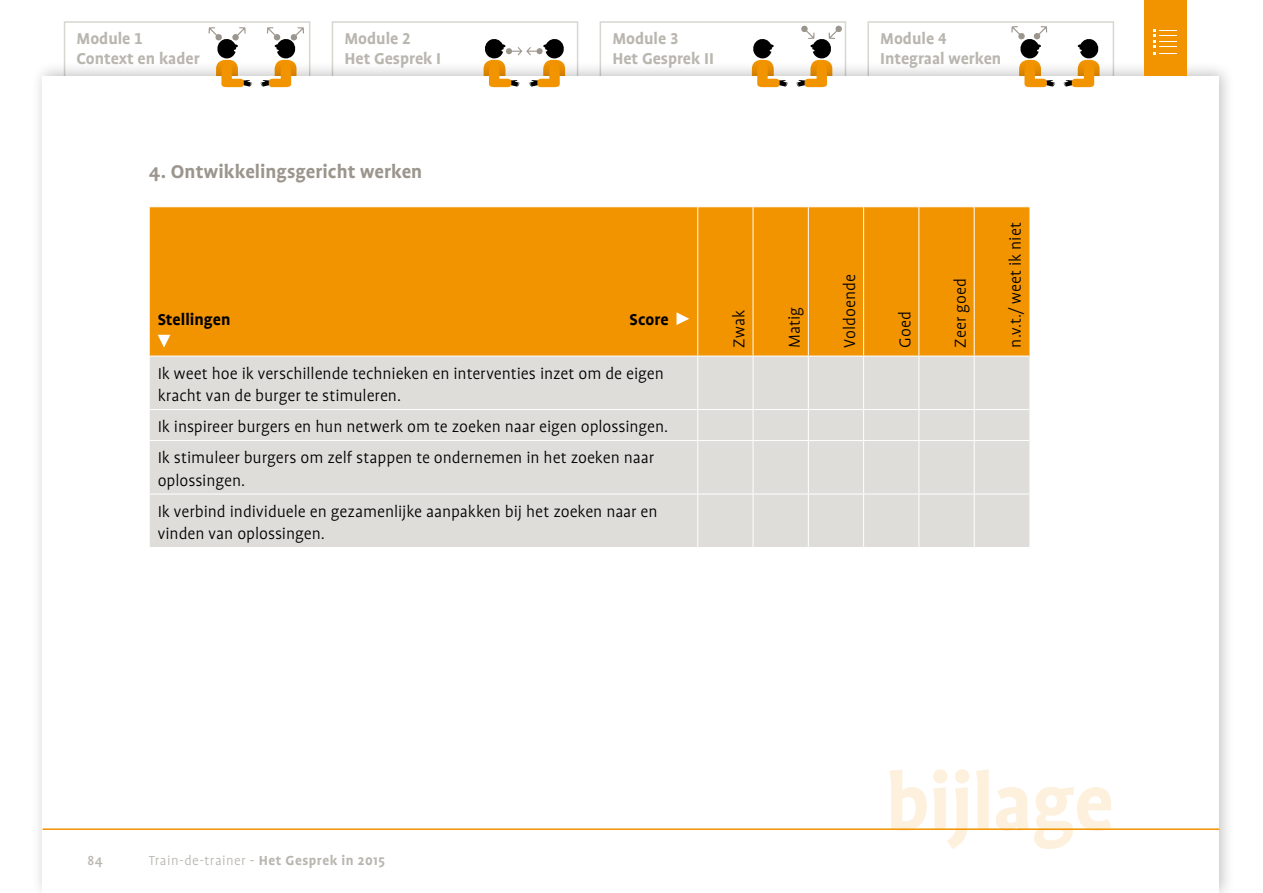
<style>
.page{position:relative;width:1263px;height:893px;background:#fff}
.page>*{position:absolute;margin:0;border:0;box-sizing:border-box;transform-origin:0 0}
.t1{font:700 88.5px "Profile";letter-spacing:-.015em;color:#fdf0dd}
.tussenkopje{font:700 21px "Profile";letter-spacing:.005em;color:#9b958d}
.tabel_brood{font:300 18px/22.5px "Profile";letter-spacing:-.005em;color:#000}
.t2{font:700 18px/19.5px "Profile";color:#b9b6af}
.tabel_brood-2{font:700 18px "Profile";color:#000}
.t3{font:300 15px "Profile";letter-spacing:.03em;color:#b9b6af}
.t4{font:500 15px "Profile";color:#b9b6af}
.s1{font-family:"Profile NO"}
.s2{font-weight:400}
.s3{font-weight:700}
</style>
<div class="page">
<div style="left:332px;top:21px;width:246px;height:66px;border:2px solid #d7d6d1"></div>
<div style="left:64px;top:21px;width:246px;height:66px;border:2px solid #d7d6d1"></div>
<div style="left:600px;top:21px;width:246px;height:66px;border:2px solid #d7d6d1"></div>
<div style="left:867px;top:21px;width:247px;height:66px;border:2px solid #d7d6d1"></div>
<div style="left:31px;top:60px;width:1204px;height:833px;background:#000;opacity:.25"></div>
<div style="left:43px;top:77px;width:1176px;height:816px;background:#fff"></div>
<div style="left:1144px;top:0;width:42px;height:75px;background:#f29300"></div>
<svg style="left:1154px;top:29px;width:22px;height:26px"></svg>
<svg style="left:1063px;top:39px;width:36px;height:49px"></svg>
<svg style="left:752px;top:39px;width:36px;height:49px"></svg>
<svg style="left:484px;top:39px;width:81px;height:49px"></svg>
<svg style="left:796px;top:25px;width:46px;height:63px"></svg>
<svg style="left:260px;top:27px;width:44px;height:61px"></svg>
<svg style="left:1011px;top:26px;width:44px;height:62px"></svg>
<svg style="left:209px;top:27px;width:43px;height:61px"></svg>
<hr style="left:43px;top:828px;width:1176px;height:2px;background:#f29300">
<div style="left:150px;top:207px;width:879px;height:149px;background:#f29300"></div>
<div style="left:150px;top:357px;width:879px;height:190px;background:#deddd9"></div>
<hr style="left:697px;top:207px;width:1px;height:149px;background:#fff">
<hr style="left:753px;top:207px;width:1px;height:149px;background:#fff">
<hr style="left:808px;top:207px;width:1px;height:149px;background:#fff">
<hr style="left:863px;top:207px;width:1px;height:149px;background:#fff">
<hr style="left:918px;top:207px;width:1px;height:149px;background:#fff">
<hr style="left:974px;top:207px;width:1px;height:149px;background:#fff">
<hr style="left:753px;top:356px;width:1px;height:53px;background:#fff">
<hr style="left:808px;top:356px;width:1px;height:53px;background:#fff">
<hr style="left:863px;top:356px;width:1px;height:53px;background:#fff">
<hr style="left:918px;top:356px;width:1px;height:53px;background:#fff">
<hr style="left:974px;top:356px;width:1px;height:53px;background:#fff">
<hr style="left:149px;top:409px;width:549px;height:1px;background:#fff">
<hr style="left:698px;top:409px;width:55px;height:1px;background:#fff">
<hr style="left:753px;top:409px;width:55px;height:1px;background:#fff">
<hr style="left:753px;top:410px;width:1px;height:30px;background:#fff">
<hr style="left:808px;top:409px;width:56px;height:1px;background:#fff">
<hr style="left:808px;top:410px;width:1px;height:30px;background:#fff">
<hr style="left:864px;top:409px;width:55px;height:1px;background:#fff">
<hr style="left:863px;top:410px;width:1px;height:30px;background:#fff">
<hr style="left:919px;top:409px;width:55px;height:1px;background:#fff">
<hr style="left:918px;top:410px;width:1px;height:30px;background:#fff">
<hr style="left:974px;top:409px;width:55px;height:1px;background:#fff">
<hr style="left:974px;top:410px;width:1px;height:30px;background:#fff">
<hr style="left:149px;top:440px;width:549px;height:1px;background:#fff">
<hr style="left:698px;top:440px;width:55px;height:1px;background:#fff">
<hr style="left:753px;top:440px;width:55px;height:1px;background:#fff">
<hr style="left:753px;top:441px;width:1px;height:53px;background:#fff">
<hr style="left:808px;top:440px;width:56px;height:1px;background:#fff">
<hr style="left:808px;top:441px;width:1px;height:53px;background:#fff">
<hr style="left:864px;top:440px;width:55px;height:1px;background:#fff">
<hr style="left:863px;top:441px;width:1px;height:53px;background:#fff">
<hr style="left:919px;top:440px;width:55px;height:1px;background:#fff">
<hr style="left:918px;top:441px;width:1px;height:53px;background:#fff">
<hr style="left:974px;top:440px;width:55px;height:1px;background:#fff">
<hr style="left:974px;top:441px;width:1px;height:53px;background:#fff">
<hr style="left:149px;top:494px;width:549px;height:1px;background:#fff">
<hr style="left:698px;top:494px;width:55px;height:1px;background:#fff">
<hr style="left:753px;top:494px;width:55px;height:1px;background:#fff">
<hr style="left:753px;top:494px;width:1px;height:53px;background:#fff">
<hr style="left:808px;top:494px;width:56px;height:1px;background:#fff">
<hr style="left:808px;top:494px;width:1px;height:53px;background:#fff">
<hr style="left:864px;top:494px;width:55px;height:1px;background:#fff">
<hr style="left:863px;top:494px;width:1px;height:53px;background:#fff">
<hr style="left:919px;top:494px;width:55px;height:1px;background:#fff">
<hr style="left:918px;top:494px;width:1px;height:53px;background:#fff">
<hr style="left:974px;top:494px;width:55px;height:1px;background:#fff">
<hr style="left:974px;top:494px;width:1px;height:53px;background:#fff">
<hr style="left:697px;top:356px;width:1px;height:53px;background:#fff">
<hr style="left:697px;top:410px;width:1px;height:30px;background:#fff">
<hr style="left:697px;top:441px;width:1px;height:53px;background:#fff">
<hr style="left:697px;top:494px;width:1px;height:53px;background:#fff">
<svg style="left:676px;top:312px;width:13px;height:13px"></svg>
<svg style="left:158px;top:335px;width:12px;height:13px"></svg>
<p class="t2" style="left:77px;top:28px;width:125px">Module <span class="s1">1<br></span>Context en kader</p>
<p class="t2" style="left:344px;top:28px;width:98px">Module <span class="s1">2<br></span>Het Gesprek I</p>
<p class="t2" style="left:612px;top:28px;width:103px">Module <span class="s1">3<br></span>Het Gesprek II</p>
<p class="t2" style="left:880px;top:28px;width:123px">Module <span class="s1">4<br></span>Integraal werken</p>
<p class="tussenkopje" style="left:149px;top:160px;width:275px">4. Ontwikkelingsgericht werken</p>
<p class="tabel_brood-2" style="left:158px;top:309px;width:74px">Stellingen</p>
<p class="tabel_brood-2" style="left:630px;top:309px;width:41px">Score</p>
<p class="tabel_brood" style="left:727px;top:348px;width:39px;rotate:-90deg">Zwak</p>
<p class="tabel_brood" style="left:783px;top:348px;width:42px;rotate:-90deg">Matig</p>
<p class="tabel_brood" style="left:158px;top:361px;width:508px">Ik weet hoe ik verschillende technieken en interventies inzet om de eigen kracht van de burger te stimuleren.</p>
<p class="tabel_brood" style="left:158px;top:415px;width:512px">Ik inspireer burgers en hun netwerk om te zoeken naar eigen oplossingen.</p>
<p class="tabel_brood" style="left:158px;top:446px;width:498px">Ik stimuleer burgers om zelf stappen te ondernemen in het zoeken naar oplossingen.</p>
<p class="tabel_brood" style="left:158px;top:499px;width:501px">Ik verbind individuele en gezamenlijke aanpakken bij het zoeken naar en vinden van oplossingen.</p>
<p class="tabel_brood" style="left:838px;top:348px;width:75px;rotate:-90deg">Voldoende</p>
<p class="tabel_brood" style="left:893px;top:348px;width:38px;rotate:-90deg">Goed</p>
<p class="tabel_brood" style="left:949px;top:348px;width:71px;rotate:-90deg">Zeer goed</p>
<p class="tabel_brood" style="left:1004px;top:348px;width:127px;rotate:-90deg">n.v.t./ weet ik niet</p>
<p class="t4" style="left:87px;top:852px;width:17px">84</p>
<p class="t3" style="left:149px;top:852px;width:238px">Train-de-trainer <span class="s2">-</span> <span class="s3">Het Gesprek in 2015</span></p>
<h1 class="t1" style="left:885px;top:753px;width:230px">bijlage</h1>
</div>
